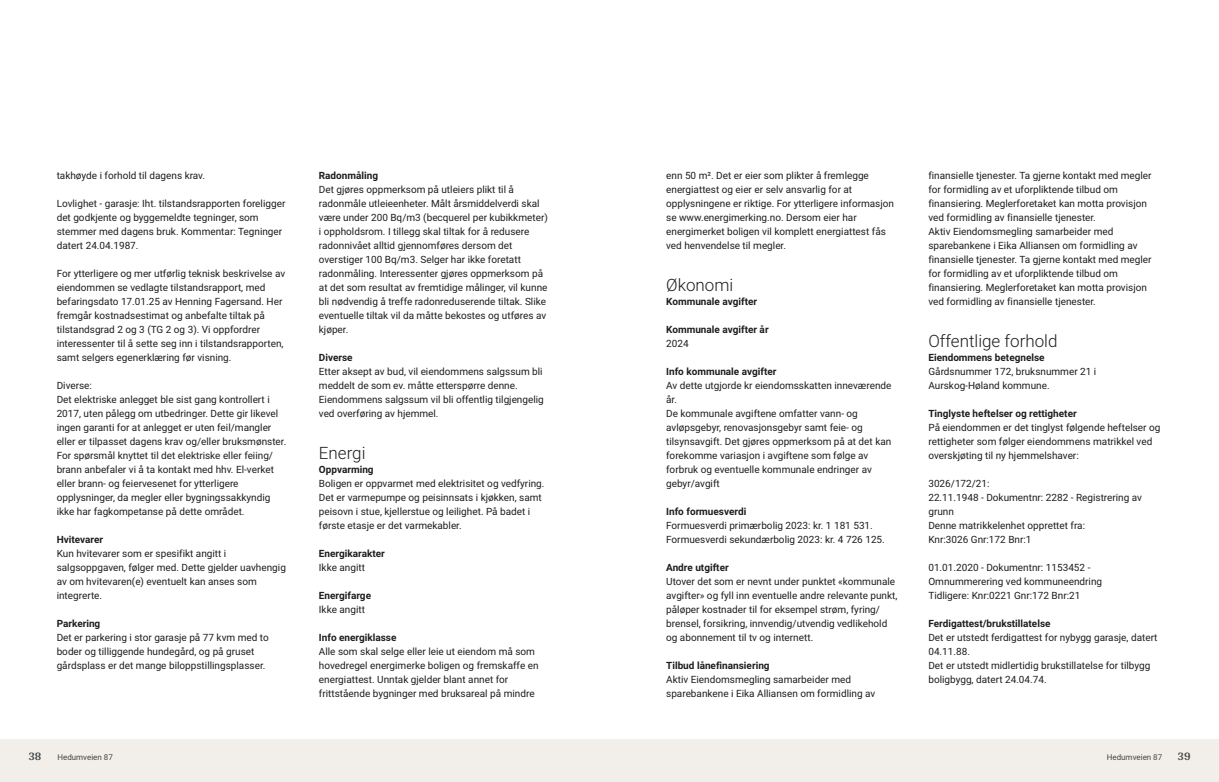
<style>
.page{position:relative;width:1219px;height:782px;background:#fff}
.page>*{position:absolute;margin:0;border:0;box-sizing:border-box;transform-origin:0 0}
.t1{font:300 17px "Roboto Vitec";color:#1d1d1b}
.t2{font:700 12px "Arya";color:#414749}
.t3{font:10px/14px "Roboto Vitec";color:#1d1d1b}
.t4{font:700 10px "Roboto Vitec";color:#1d1d1b}
.t5{font:8px "Roboto Vitec";color:#414749}
</style>
<div class="page">
<div style="left:0;top:739px;width:612px;height:42px;background:#f2eeea"></div>
<div style="left:607px;top:739px;width:612px;height:42px;background:#f2eeea"></div>
<p class="t3" style="left:57px;top:167px;width:150px">takhøyde i forhold til dagens krav.</p>
<p class="t3" style="left:57px;top:195px;width:230px">Lovlighet ‑ garasje: Iht. tilstandsrapporten foreligger det godkjente og byggemeldte tegninger, som stemmer med dagens bruk. Kommentar: Tegninger datert 24.04.1987.</p>
<p class="t3" style="left:57px;top:265px;width:230px">For ytterligere og mer utførlig teknisk beskrivelse av eiendommen se vedlagte tilstandsrapport, med befaringsdato 17.01.25 av Henning Fagersand. Her fremgår kostnadsestimat og anbefalte tiltak på tilstandsgrad 2 og 3 (TG 2 og 3). Vi oppfordrer interessenter til å sette seg inn i tilstandsrapporten, samt selgers egenerklæring før visning.</p>
<p class="t3" style="left:57px;top:377px;width:231px">Diverse:<br>Det elektriske anlegget ble sist gang kontrollert i 2017, uten pålegg om utbedringer. Dette gir likevel ingen garanti for at anlegget er uten feil/mangler eller er tilpasset dagens krav og/eller bruksmønster.<br>For spørsmål knyttet til det elektriske eller feiing/ brann anbefaler vi å ta kontakt med hhv. El‑verket eller brann‑ og feiervesenet for ytterligere opplysninger, da megler eller bygningssakkyndig ikke har fagkompetanse på dette området.</p>
<p class="t4" style="left:57px;top:532px;width:48px">Hvitevarer</p>
<p class="t3" style="left:57px;top:545px;width:231px">Kun hvitevarer som er spesifikt angitt i salgsoppgaven, følger med. Dette gjelder uavhengig av om hvitevaren(e) eventuelt kan anses som integrerte.</p>
<p class="t4" style="left:57px;top:616px;width:45px">Parkering</p>
<p class="t3" style="left:57px;top:629px;width:214px">Det er parkering i stor garasje på 77 kvm med to boder og tilliggende hundegård, og på gruset gårdsplass er det mange biloppstillingsplasser.</p>
<p class="t2" style="left:28px;top:749px;width:15px">38</p>
<p class="t5" style="left:57px;top:751px;width:57px">Hedumveien 87</p>
<p class="t4" style="left:319px;top:168px;width:61px">Radonmåling</p>
<p class="t3" style="left:319px;top:181px;width:230px">Det gjøres oppmerksom på utleiers plikt til å radonmåle utleieenheter. Målt årsmiddelverdi skal være under 200 Bq/m3 (becquerel per kubikkmeter) i oppholdsrom. I tillegg skal tiltak for å redusere radonnivået alltid gjennomføres dersom det overstiger 100 Bq/m3. Selger har ikke foretatt radonmåling. Interessenter gjøres oppmerksom på at det som resultat av fremtidige målinger, vil kunne bli nødvendig å treffe radonreduserende tiltak. Slike eventuelle tiltak vil da måtte bekostes og utføres av kjøper.</p>
<p class="t4" style="left:319px;top:350px;width:35px">Diverse</p>
<p class="t3" style="left:319px;top:363px;width:226px">Etter aksept av bud, vil eiendommens salgssum bli meddelt de som ev. måtte etterspørre denne.<br>Eiendommens salgssum vil bli offentlig tilgjengelig ved overføring av hjemmel.</p>
<h1 class="t1" style="left:319px;top:440px;width:48px">Energi</h1>
<p class="t4" style="left:319px;top:462px;width:56px">Oppvarming</p>
<p class="t3" style="left:319px;top:475px;width:227px">Boligen er oppvarmet med elektrisitet og vedfyring.<br>Det er varmepumpe og peisinnsats i kjøkken, samt peisovn i stue, kjellerstue og leilighet. På badet i første etasje er det varmekabler.</p>
<p class="t4" style="left:319px;top:546px;width:67px">Energikarakter</p>
<p class="t3" style="left:319px;top:559px;width:48px">Ikke angitt</p>
<p class="t4" style="left:319px;top:588px;width:54px">Energifarge</p>
<p class="t3" style="left:319px;top:601px;width:48px">Ikke angitt</p>
<p class="t4" style="left:319px;top:630px;width:79px">Info energiklasse</p>
<p class="t3" style="left:319px;top:643px;width:221px">Alle som skal selge eller leie ut eiendom må som hovedregel energimerke boligen og fremskaffe en energiattest. Unntak gjelder blant annet for frittstående bygninger med bruksareal på mindre</p>
<p class="t3" style="left:666px;top:167px;width:229px">enn 50 m². Det er eier som plikter å fremlegge energiattest og eier er selv ansvarlig for at opplysningene er riktige. For ytterligere informasjon se www.energimerking.no. Dersom eier har energimerket boligen vil komplett energiattest fås ved henvendelse til megler.</p>
<h1 class="t1" style="left:666px;top:272px;width:69px">Økonomi</h1>
<p class="t4" style="left:666px;top:294px;width:92px">Kommunale avgifter</p>
<p class="t4" style="left:666px;top:322px;width:104px">Kommunale avgifter år</p>
<p class="t3" style="left:666px;top:335px;width:24px">2024</p>
<p class="t4" style="left:666px;top:364px;width:112px">Info kommunale avgifter</p>
<p class="t3" style="left:666px;top:377px;width:227px">Av dette utgjorde kr eiendomsskatten inneværende år.<br>De kommunale avgiftene omfatter vann‑ og avløpsgebyr, renovasjonsgebyr samt feie‑ og tilsynsavgift. Det gjøres oppmerksom på at det kan forekomme variasjon i avgiftene som følge av forbruk og eventuelle kommunale endringer av gebyr/avgift</p>
<p class="t4" style="left:666px;top:504px;width:82px">Info formuesverdi</p>
<p class="t3" style="left:666px;top:517px;width:220px">Formuesverdi primærbolig 2023: kr. 1 181 531.<br>Formuesverdi sekundærbolig 2023: kr. 4 726 125.</p>
<p class="t4" style="left:666px;top:560px;width:64px">Andre utgifter</p>
<p class="t3" style="left:666px;top:573px;width:233px">Utover det som er nevnt under punktet «kommunale avgifter» og fyll inn eventuelle andre relevante punkt, påløper kostnader til for eksempel strøm, fyring/ brensel, forsikring, innvendig/utvendig vedlikehold og abonnement til tv og internett.</p>
<p class="t4" style="left:666px;top:658px;width:105px">Tilbud lånefinansiering</p>
<p class="t3" style="left:666px;top:671px;width:211px">Aktiv Eiendomsmegling samarbeider med sparebankene i Eika Alliansen om formidling av</p>
<p class="t3" style="left:928px;top:167px;width:225px">finansielle tjenester. Ta gjerne kontakt med megler for formidling av et uforpliktende tilbud om finansiering. Meglerforetaket kan motta provisjon ved formidling av finansielle tjenester.<br>Aktiv Eiendomsmegling samarbeider med sparebankene i Eika Alliansen om formidling av finansielle tjenester. Ta gjerne kontakt med megler for formidling av et uforpliktende tilbud om finansiering. Meglerforetaket kan motta provisjon ved formidling av finansielle tjenester.</p>
<h1 class="t1" style="left:928px;top:328px;width:131px">Offentlige forhold</h1>
<p class="t4" style="left:928px;top:350px;width:118px">Eiendommens betegnelse</p>
<p class="t3" style="left:928px;top:363px;width:169px">Gårdsnummer 172, bruksnummer 21 i<br>Aurskog‑Høland kommune.</p>
<p class="t4" style="left:928px;top:406px;width:150px">Tinglyste heftelser og rettigheter</p>
<p class="t3" style="left:928px;top:419px;width:233px">På eiendommen er det tinglyst følgende heftelser og rettigheter som følger eiendommens matrikkel ved overskjøting til ny hjemmelshaver:</p>
<p class="t3" style="left:928px;top:475px;width:215px">3026/172/21:<br>22.11.1948 ‑ Dokumentnr: 2282 ‑ Registrering av grunn<br>Denne matrikkelenhet opprettet fra:<br>Knr:3026 Gnr:172 Bnr:1</p>
<p class="t3" style="left:928px;top:559px;width:175px">01.01.2020 ‑ Dokumentnr: 1153452 ‑<br>Omnummerering ved kommuneendring<br>Tidligere: Knr:0221 Gnr:172 Bnr:21</p>
<p class="t4" style="left:928px;top:616px;width:124px">Ferdigattest/brukstillatelse</p>
<p class="t3" style="left:928px;top:629px;width:231px">Det er utstedt ferdigattest for nybygg garasje, datert 04.11.88.<br>Det er utstedt midlertidig brukstillatelse for tilbygg boligbygg, datert 24.04.74.</p>
<p class="t5" style="left:1107px;top:751px;width:57px">Hedumveien 87</p>
<p class="t2" style="left:1177px;top:749px;width:15px">39</p>
</div>
